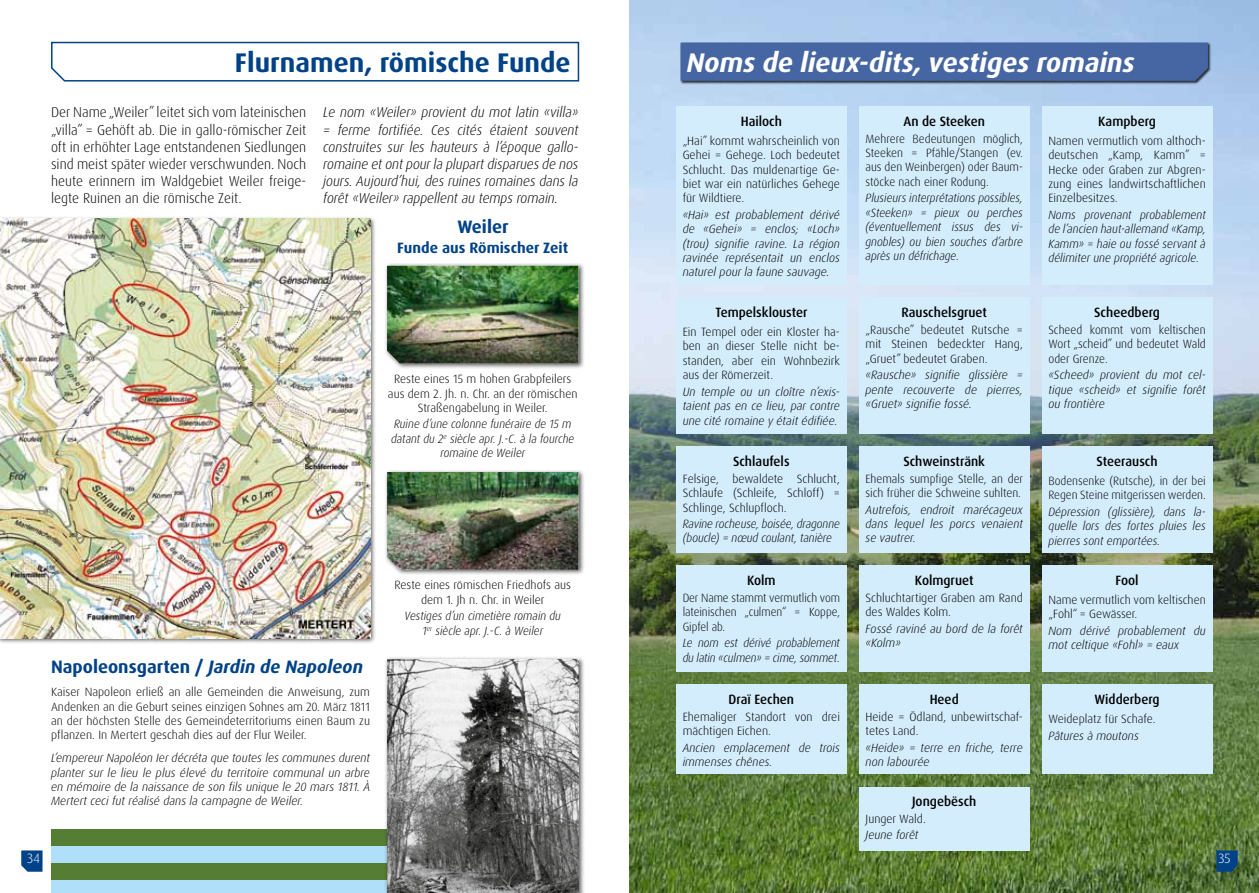
<style>
.page{position:relative;width:1259px;height:893px;background:#fff}
.page>*{position:absolute;margin:0;border:0;box-sizing:border-box;transform-origin:0 0}
.t1{font:italic 700 27px "Dax Pro";color:#fff}
.t2{font:700 27px "Dax Pro";color:#004288}
.t3{font:700 18px "Dax Pro";color:#004288}
.t4{font:700 15px "Dax Pro";color:#004288}
.t5{font:italic 300 14.25px/17.1px "Dax Pro";letter-spacing:-.005em;color:#000;text-align:justify;scale:.96 1}
.t6{font:300 14.25px/17.1px "Dax Pro";color:#000;text-align:justify}
.t7{font:500 13.5px "Dax Pro";color:#000;scale:.96 1}
.t8{font:300 13.5px "Dax Pro";color:#fff}
.t9{font:300 12px/14.4px "Dax Pro";color:#000;text-align:justify}
.t10{font:italic 300 12px/14.4px "Dax Pro";color:#000;text-align:justify}
.t11{font:italic 300 12px/14.4px "Dax Pro";color:#000;text-align:center;scale:.95 1}
.t12{font:italic 300 12px/14.4px "Dax Pro";color:#000;text-align:justify;scale:.96 1}
.t13{font:300 12px/14.4px "Dax Pro";color:#000;text-align:justify;scale:.95 1}
.t14{font:300 12px/14.4px "Dax Pro";color:#000;scale:.96 1}
.s1{font-style:italic}
</style>
<div class="page">
<svg style="left:21px;top:850px;width:22px;height:22px"></svg>
<img style="left:629px;top:0;width:630px;height:893px">
<div style="left:680px;top:42px;width:531px;height:42px;background:#000;opacity:.75"></div>
<div style="left:680px;top:43px;width:528px;height:38px;background:#4666a3"></div>
<svg style="left:51px;top:41px;width:529px;height:41px"></svg>
<div style="left:0;top:216px;width:376px;height:429px;background:#000;opacity:.65"></div>
<img style="left:0;top:219px;width:370px;height:419px">
<div style="left:384px;top:263px;width:201px;height:106px;background:#000;opacity:.65"></div>
<img style="left:387px;top:266px;width:191px;height:98px">
<div style="left:384px;top:469px;width:201px;height:107px;background:#000;opacity:.65"></div>
<img style="left:387px;top:472px;width:191px;height:98px">
<svg style="left:1216px;top:850px;width:21px;height:22px"></svg>
<div style="left:51px;top:829px;width:339px;height:17px;background:#557d33"></div>
<div style="left:51px;top:846px;width:339px;height:17px;background:#afdff9"></div>
<div style="left:51px;top:863px;width:339px;height:17px;background:#557d33"></div>
<div style="left:51px;top:880px;width:339px;height:13px;background:#afdff9"></div>
<div style="left:384px;top:656px;width:201px;height:237px;background:#000;opacity:.65"></div>
<img style="left:387px;top:659px;width:191px;height:234px">
<div style="left:676px;top:106px;width:170px;height:179px;background:#d4edfc"></div>
<div style="left:676px;top:298px;width:170px;height:136px;background:#d4edfc"></div>
<div style="left:859px;top:106px;width:170px;height:179px;background:#d4edfc"></div>
<div style="left:859px;top:298px;width:170px;height:136px;background:#d4edfc"></div>
<div style="left:676px;top:446px;width:170px;height:107px;background:#d4edfc"></div>
<div style="left:676px;top:566px;width:170px;height:106px;background:#d4edfc"></div>
<div style="left:676px;top:685px;width:170px;height:89px;background:#d4edfc"></div>
<div style="left:859px;top:446px;width:170px;height:107px;background:#d4edfc"></div>
<div style="left:859px;top:566px;width:170px;height:106px;background:#d4edfc"></div>
<div style="left:859px;top:685px;width:170px;height:89px;background:#d4edfc"></div>
<div style="left:859px;top:787px;width:170px;height:63px;background:#d4edfc"></div>
<div style="left:1042px;top:446px;width:170px;height:107px;background:#d4edfc"></div>
<div style="left:1042px;top:566px;width:170px;height:106px;background:#d4edfc"></div>
<div style="left:1042px;top:685px;width:170px;height:89px;background:#d4edfc"></div>
<div style="left:1042px;top:106px;width:170px;height:179px;background:#d4edfc"></div>
<div style="left:1042px;top:298px;width:170px;height:136px;background:#d4edfc"></div>
<p class="t8" style="left:27px;top:850px;width:14px">34</p>
<h1 class="t2" style="left:235px;top:45px;width:337px">Flurnamen, römische Funde</h1>
<h1 class="t1" style="left:687px;top:45px;width:449px">Noms de lieux-dits, vestiges romains</h1>
<p class="t6" style="left:51px;top:104px;width:257px">Der Name „Weiler” leitet sich vom lateinischen „villa” = Gehöft ab. Die in gallo-römischer Zeit oft in erhöhter Lage entstandenen Siedlungen sind meist später wieder verschwunden. Noch heute erinnern im Waldgebiet Weiler freige&shy;legte Ruinen an die römische Zeit.</p>
<p class="t5" style="left:323px;top:104px;width:267px">Le nom «Weiler» provient du mot latin «villa» = ferme fortifiée. Ces cités étaient souvent construites sur les hauteurs à l’époque gallo&shy;romaine et ont pour la plupart disparues de nos jours. Aujourd’hui, des ruines romaines dans la forêt «Weiler» rappellent au temps romain.</p>
<h2 class="t3" style="left:457px;top:215px;width:53px">Weiler</h2>
<p class="t4" style="left:397px;top:238px;width:172px">Funde aus Römischer Zeit</p>
<p class="t9" style="left:388px;top:372px;width:191px;text-align:center">Reste eines 15 m hohen Grabpfeilers aus dem 2. Jh. n. Chr. an der römischen<br>Straßengabelung in Weiler.</p>
<p class="t11" style="left:391px;top:417px;width:194px">Ruine d’une colonne funéraire de 15 m datant du 2<sup>e</sup> siècle apr. J.-C. à la fourche romaine de Weiler</p>
<p class="t9" style="left:394px;top:578px;width:178px;text-align:center">Reste eines römischen Friedhofs aus dem 1. Jh n. Chr. in Weiler</p>
<p class="t11" style="left:404px;top:609px;width:166px">Vestiges d’un cimetière romain du<br>1<sup>er</sup> siècle apr. J.-C. à Weiler</p>
<h2 class="t3" style="left:51px;top:655px;width:314px">Napoleonsgarten / <span class="s1">Jardin de Napoleon</span></h2>
<p class="t9" style="left:51px;top:685px;width:320px">Kaiser Napoleon erließ an alle Gemeinden die Anweisung, zum Andenken an die Geburt seines einzigen Sohnes am 20. März 1811 an der höchsten Stelle des Gemeindeterritoriums einen Baum zu pflanzen. In Mertert geschah dies auf der Flur Weiler.</p>
<p class="t10" style="left:51px;top:751px;width:321px">L’empereur Napoléon Ier décréta que toutes les communes durent planter sur le lieu le plus élevé du territoire communal un arbre en mémoire de la naissance de son fils unique le 20 mars 1811. À Mertert ceci fut réalisé dans la campagne de Weiler.</p>
<p class="t7" style="left:740px;top:113px;width:44px">Hailoch</p>
<p class="t9" style="left:682px;top:133px;width:159px">„Hai” kommt wahrscheinlich von Gehei = Gehege. Loch bedeutet Schlucht. Das muldenartige Ge&shy;biet war ein natürliches Gehege für Wildtiere.</p>
<p class="t10" style="left:682px;top:207px;width:159px">«Hai» est probablement dérivé de «Gehei» = enclos; «Loch» (trou) signifie ravine. La région ravinée représentait un enclos naturel pour la faune sauvage.</p>
<p class="t7" style="left:715px;top:304px;width:97px">Tempelsklouster</p>
<p class="t9" style="left:682px;top:325px;width:159px">Ein Tempel oder ein Kloster ha&shy;ben an dieser Stelle nicht be&shy;standen, aber ein Wohnbezirk aus der Römerzeit.</p>
<p class="t10" style="left:682px;top:384px;width:159px">Un temple ou un cloître n’exis&shy;taient pas en ce lieu, par contre une cité romaine y était édifiée.</p>
<p class="t7" style="left:733px;top:453px;width:60px">Schlaufels</p>
<p class="t9" style="left:682px;top:471px;width:159px">Felsige, bewaldete Schlucht, Schlaufe (Schleife, Schloff) = Schlinge, Schlupfloch.</p>
<p class="t12" style="left:682px;top:517px;width:165px">Ravine rocheuse, boisée, dragonne (boucle) = nœud coulant, tanière</p>
<p class="t7" style="left:747px;top:572px;width:31px">Kolm</p>
<p class="t13" style="left:682px;top:590px;width:167px">Der Name stammt vermutlich vom lateinischen „culmen“ = Koppe, Gipfel ab.</p>
<p class="t11" style="left:682px;top:636px;width:167px;text-align:left">Le nom est dérivé probablement du latin «culmen» = cime, sommet.</p>
<p class="t7" style="left:728px;top:691px;width:70px">Draï Eechen</p>
<p class="t9" style="left:682px;top:709px;width:159px">Ehemaliger Standort von drei mächtigen Eichen.</p>
<p class="t10" style="left:682px;top:740px;width:159px">Ancien emplacement de trois immenses chênes.</p>
<p class="t7" style="left:903px;top:113px;width:86px">An de Steeken</p>
<p class="t9" style="left:865px;top:131px;width:159px;text-align:left">Mehrere Bedeutungen möglich,<br>Steeken = Pfähle/Stangen (ev. aus den Weinbergen) oder Baum&shy;stöcke nach einer Rodung.</p>
<p class="t12" style="left:865px;top:191px;width:165px">Plusieurs interprétations possibles, «Steeken» = pieux ou perches (éventuellement issus des vi&shy;gnobles) ou bien souches d’arbre après un défrichage.</p>
<p class="t7" style="left:901px;top:304px;width:91px">Rauschelsgruet</p>
<p class="t9" style="left:865px;top:323px;width:159px">„Rausche” bedeutet Rutsche = mit Steinen bedeckter Hang, „Gruet” bedeutet Graben.</p>
<p class="t10" style="left:865px;top:368px;width:159px">«Rausche» signifie glissière = pente recouverte de pierres, «Gruet» signifie fossé.</p>
<p class="t7" style="left:903px;top:453px;width:87px">Schweinstränk</p>
<p class="t9" style="left:865px;top:471px;width:159px">Ehemals sumpfige Stelle, an der sich früher die Schweine suhlten.</p>
<p class="t10" style="left:865px;top:502px;width:159px">Autrefois, endroit marécageux dans lequel les porcs venaient se vautrer.</p>
<p class="t7" style="left:915px;top:572px;width:63px">Kolmgruet</p>
<p class="t9" style="left:865px;top:590px;width:159px">Schluchtartiger Graben am Rand des Waldes Kolm.</p>
<p class="t10" style="left:865px;top:621px;width:159px">Fossé raviné au bord de la forêt «Kolm»</p>
<p class="t7" style="left:929px;top:691px;width:32px">Heed</p>
<p class="t9" style="left:865px;top:709px;width:159px">Heide = Ödland, unbewirtschaf&shy;tetes Land.</p>
<p class="t10" style="left:865px;top:740px;width:159px">«Heide» = terre en friche, terre non labourée</p>
<p class="t7" style="left:912px;top:793px;width:69px">Jongebësch</p>
<p class="t9" style="left:865px;top:812px;width:62px">Junger Wald.</p>
<p class="t10" style="left:865px;top:828px;width:54px">Jeune forêt</p>
<p class="t7" style="left:1098px;top:113px;width:62px">Kampberg</p>
<p class="t9" style="left:1048px;top:133px;width:159px">Namen vermutlich vom althoch&shy;deutschen „Kamp, Kamm” = Hecke oder Graben zur Abgren&shy;zung eines landwirtschaftlichen Einzelbesitzes.</p>
<p class="t10" style="left:1048px;top:207px;width:159px">Noms provenant probablement de l’ancien haut-allemand «Kamp, Kamm» = haie ou fossé servant à délimiter une propriété agricole.</p>
<p class="t7" style="left:1094px;top:304px;width:70px">Scheedberg</p>
<p class="t9" style="left:1048px;top:323px;width:159px">Scheed kommt vom keltischen Wort „scheid” und bedeutet Wald oder Grenze.</p>
<p class="t10" style="left:1048px;top:368px;width:159px">«Scheed» provient du mot cel&shy;tique «scheid» et signifie forêt ou frontière</p>
<p class="t7" style="left:1096px;top:453px;width:65px">Steerausch</p>
<p class="t14" style="left:1048px;top:474px;width:165px">Bodensenke (Rutsche), in der bei<br>Regen Steine mitgerissen werden.</p>
<p class="t10" style="left:1048px;top:504px;width:159px">Dépression (glissière), dans la&shy;quelle lors des fortes pluies les pierres sont emportées.</p>
<p class="t7" style="left:1115px;top:572px;width:26px">Fool</p>
<p class="t9" style="left:1048px;top:593px;width:159px">Name vermutlich vom keltischen „Fohl“ = Gewässer.</p>
<p class="t10" style="left:1048px;top:624px;width:159px">Nom dérivé probablement du mot celtique «Fohl» = eaux</p>
<p class="t7" style="left:1094px;top:691px;width:69px">Widderberg</p>
<p class="t9" style="left:1048px;top:712px;width:109px">Weideplatz für Schafe.</p>
<p class="t10" style="left:1048px;top:728px;width:92px">Pâtures à moutons</p>
<p class="t8" style="left:1218px;top:850px;width:14px">35</p>
</div>
